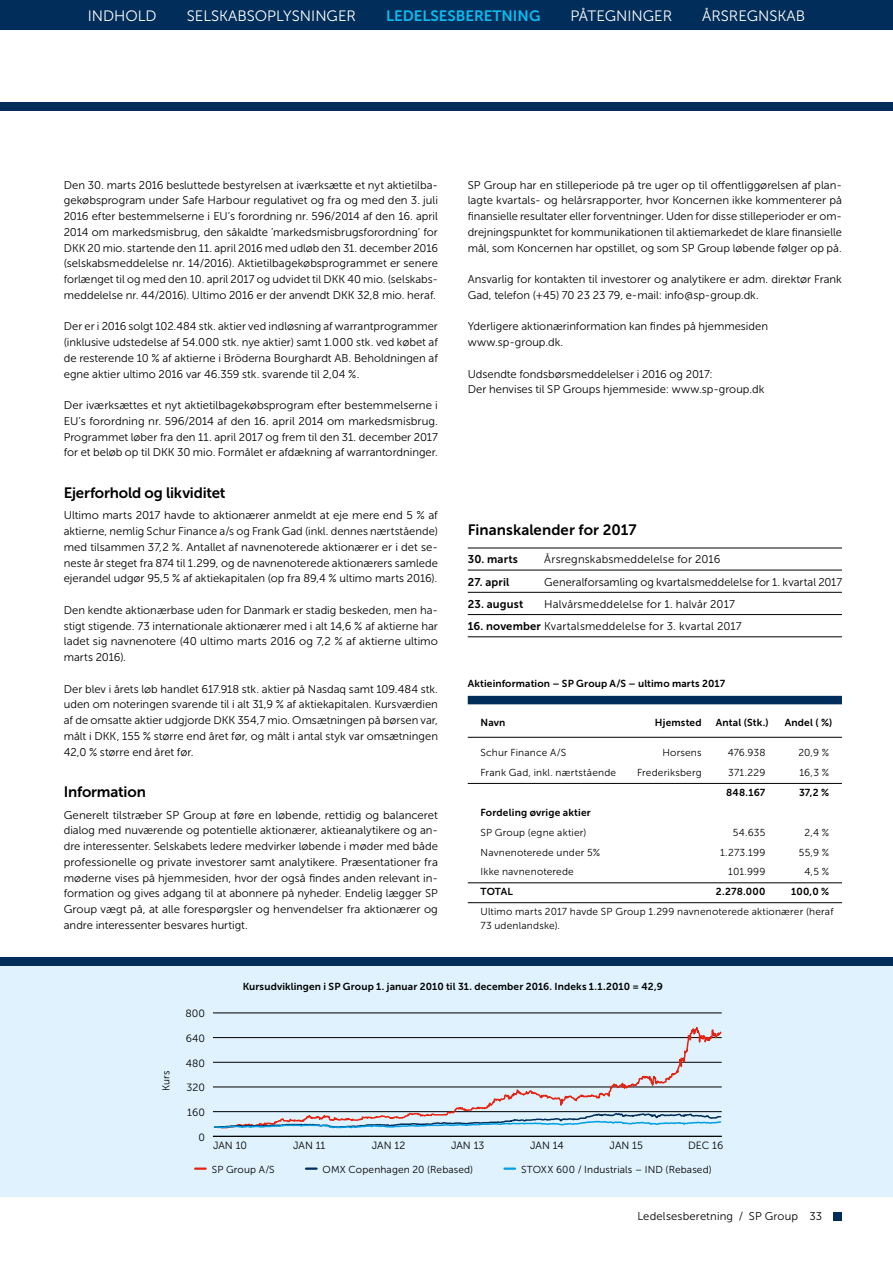
<style>
.page{position:relative;width:893px;height:1263px;background:#fff}
.page>*{position:absolute;margin:0;border:0;box-sizing:border-box;transform-origin:0 0}
.t1{font:15px "Museo Sans 700";letter-spacing:-.01em;color:#000}
.t2{font:15px "Museo Sans 300";color:#fff}
.t3{font:15px "Museo Sans 700";color:#0bbbef}
.t4{font:11.25px/15.8px "Museo Sans 300";color:#000;text-align:justify}
.t5{font:11.25px "Museo Sans 700";letter-spacing:.015em;color:#000}
.t6{font:10.5px "Museo Sans 300";color:#000}
.t7{font:10.2px/13.5px "Museo Sans 300";letter-spacing:.015em;color:#000}
.t8{font:10.2px "Museo Sans 700";letter-spacing:.015em;color:#000}
.s1{font-family:"Museo Sans 700"}
</style>
<div class="page">
<div style="left:0;top:965px;width:893px;height:232px;background:#dff2fd"></div>
<div style="left:0;top:957px;width:893px;height:8px;background:#002d59"></div>
<hr style="left:213px;top:1136px;width:509px;height:1px;background:#000">
<hr style="left:213px;top:1013px;width:509px;height:1px;background:#000">
<svg style="left:213px;top:1027px;width:509px;height:84px"></svg>
<svg style="left:213px;top:1111px;width:509px;height:18px"></svg>
<hr style="left:468px;top:548px;width:374px;height:1px;background:#000">
<hr style="left:468px;top:570px;width:374px;height:1px;background:#000">
<hr style="left:468px;top:592px;width:374px;height:1px;background:#000">
<hr style="left:468px;top:614px;width:374px;height:1px;background:#000">
<hr style="left:468px;top:636px;width:374px;height:1px;background:#000">
<div style="left:468px;top:696px;width:374px;height:8px;background:#002d59"></div>
<hr style="left:468px;top:737px;width:374px;height:1px;background:#000">
<hr style="left:468px;top:783px;width:374px;height:1px;background:#000">
<hr style="left:468px;top:882px;width:374px;height:1px;background:#000">
<hr style="left:468px;top:902px;width:374px;height:1px;background:#000">
<svg style="left:195px;top:1167px;width:11px;height:3px"></svg>
<svg style="left:306px;top:1167px;width:11px;height:3px"></svg>
<svg style="left:504px;top:1167px;width:11px;height:3px"></svg>
<div style="left:0;top:102px;width:893px;height:9px;background:#002d59"></div>
<div style="left:833px;top:1212px;width:9px;height:8px;background:#002d59"></div>
<div style="left:0;top:0;width:893px;height:30px;background:#002d59"></div>
<h1 class="t2" style="left:88px;top:7px;width:70px">INDHOLD</h1>
<h1 class="t2" style="left:187px;top:7px;width:171px">SELSKABSOPLYSNINGER</h1>
<h1 class="t3" style="left:386px;top:7px;width:156px">LEDELSESBERETNING</h1>
<h1 class="t2" style="left:570px;top:7px;width:103px">PÅTEGNINGER</h1>
<h1 class="t2" style="left:702px;top:7px;width:105px">ÅRSREGNSKAB</h1>
<p class="t4" style="left:64px;top:177px;width:376px">Den 30. marts 2016 besluttede bestyrelsen at iværksætte et nyt aktietilba&shy;gekøbsprogram under Safe Harbour regulativet og fra og med den 3. juli 2016 efter bestemmelserne i EU’s forordning nr. 596/2014 af den 16. april 2014 om markedsmisbrug, den såkaldte ’markedsmisbrugsforordning’ for DKK 20 mio. startende den 11. april 2016 med udløb den 31. december 2016 (selskabsmeddelelse nr. 14/2016). Aktietilbagekøbsprogrammet er senere forlænget til og med den 10. april 2017 og udvidet til DKK 40 mio. (selskabs&shy;meddelelse nr. 44/2016). Ultimo 2016 er der anvendt DKK 32,8 mio. heraf.</p>
<p class="t4" style="left:64px;top:319px;width:376px">Der er i 2016 solgt 102.484 stk. aktier ved indløsning af warrantprogrammer (inklusive udstedelse af 54.000 stk. nye aktier) samt 1.000 stk. ved købet af de resterende 10 % af aktierne i Bröderna Bourghardt AB. Beholdningen af egne aktier ultimo 2016 var 46.359 stk. svarende til 2,04 %.</p>
<p class="t4" style="left:64px;top:397px;width:376px">Der iværksættes et nyt aktietilbagekøbsprogram efter bestemmelserne i EU’s forordning nr. 596/2014 af den 16. april 2014 om markedsmisbrug.<br>Programmet løber fra den 11. april 2017 og frem til den 31. december 2017 for et beløb op til DKK 30 mio. Formålet er afdækning af warrantordninger.</p>
<h1 class="t1" style="left:64px;top:484px;width:163px">Ejerforhold og likviditet</h1>
<p class="t4" style="left:64px;top:508px;width:376px">Ultimo marts 2017 havde to aktionærer anmeldt at eje mere end 5 % af aktierne, nemlig Schur Finance a/s og Frank Gad (inkl. dennes nærtstående) med tilsammen 37,2 %. Antallet af navnenoterede aktionærer er i det se&shy;neste år steget fra 874 til 1.299, og de navnenoterede aktionærers samlede ejerandel udgør 95,5 % af aktiekapitalen (op fra 89,4 % ultimo marts 2016).</p>
<p class="t4" style="left:64px;top:602px;width:376px">Den kendte aktionærbase uden for Danmark er stadig beskeden, men ha&shy;stigt stigende. 73 internationale aktionærer med i alt 14,6 % af aktierne har ladet sig navnenotere (40 ultimo marts 2016 og 7,2 % af aktierne ultimo marts 2016).</p>
<p class="t4" style="left:64px;top:681px;width:376px">Der blev i årets løb handlet 617.918 stk. aktier på Nasdaq samt 109.484 stk. uden om noteringen svarende til i alt 31,9 % af aktiekapitalen. Kursværdien af de omsatte aktier udgjorde DKK 354,7 mio. Omsætningen på børsen var, målt i DKK, 155 % større end året før, og målt i antal styk var omsætningen 42,0 % større end året før.</p>
<h1 class="t1" style="left:64px;top:783px;width:84px">Information</h1>
<p class="t4" style="left:64px;top:807px;width:376px">Generelt tilstræber SP Group at føre en løbende, rettidig og balanceret dialog med nuværende og potentielle aktionærer, aktieanalytikere og an&shy;dre interessenter. Selskabets ledere medvirker løbende i møder med både professionelle og private investorer samt analytikere. Præsentationer fra møderne vises på hjemmesiden, hvor der også findes anden relevant in&shy;formation og gives adgang til at abonnere på nyheder. Endelig lægger SP Group vægt på, at alle forespørgsler og henvendelser fra aktionærer og andre interessenter besvares hurtigt.</p>
<p class="t4" style="left:468px;top:177px;width:376px">SP Group har en stilleperiode på tre uger op til offentliggørelsen af plan&shy;lagte kvartals- og helårsrapporter, hvor Koncernen ikke kommenterer på finansielle resultater eller forventninger. Uden for disse stilleperioder er om&shy;drejningspunktet for kommunikationen til aktiemarkedet de klare finansielle mål, som Koncernen har opstillet, og som SP Group løbende følger op på.</p>
<p class="t4" style="left:468px;top:271px;width:376px">Ansvarlig for kontakten til investorer og analytikere er adm. direktør Frank<br>Gad, telefon (+45) 70 23 23 79, e-mail: info@sp-group.dk.</p>
<p class="t4" style="left:468px;top:319px;width:302px">Yderligere aktionærinformation kan findes på hjemmesiden www.sp-group.dk.</p>
<p class="t4" style="left:468px;top:366px;width:298px">Udsendte fondsbørsmeddelelser i 2016 og 2017:<br>Der henvises til SP Groups hjemmeside: www.sp-group.dk</p>
<h1 class="t1" style="left:468px;top:522px;width:170px">Finanskalender for 2017</h1>
<p class="t5" style="left:468px;top:553px;width:52px">30. marts</p>
<p class="t4" style="left:544px;top:552px;width:178px">Årsregnskabsmeddelelse for 2016</p>
<p class="t5" style="left:468px;top:576px;width:43px">27. april</p>
<p class="t4" style="left:544px;top:574px;width:299px">Generalforsamling og kvartalsmeddelelse for 1. kvartal 2017</p>
<p class="t5" style="left:468px;top:598px;width:57px">23. august</p>
<p class="t4" style="left:544px;top:596px;width:192px">Halvårsmeddelelse for 1. halvår 2017</p>
<p class="t4" style="left:468px;top:619px;width:275px"><span class="s1">16. november</span> Kvartalsmeddelelse for 3. kvartal 2017</p>
<p class="t8" style="left:468px;top:677px;width:259px">Aktieinformation – SP Group A/S – ultimo marts 2017</p>
<p class="t8" style="left:480px;top:716px;width:27px">Navn</p>
<p class="t8" style="left:655px;top:716px;width:48px">Hjemsted</p>
<p class="t8" style="left:716px;top:716px;width:54px">Antal (Stk.)</p>
<p class="t8" style="left:785px;top:716px;width:49px">Andel ( %)</p>
<p class="t7" style="left:480px;top:746px;width:87px">Schur Finance A/S</p>
<p class="t7" style="left:662px;top:746px;width:41px">Horsens</p>
<p class="t7" style="left:728px;top:746px;width:39px">476.938</p>
<p class="t7" style="left:798px;top:746px;width:32px">20,9 %</p>
<p class="t7" style="left:480px;top:766px;width:137px">Frank Gad, inkl. nærtstående</p>
<p class="t7" style="left:637px;top:766px;width:66px">Frederiksberg</p>
<p class="t7" style="left:728px;top:766px;width:39px">371.229</p>
<p class="t7" style="left:799px;top:766px;width:31px">16,3 %</p>
<p class="t8" style="left:726px;top:787px;width:41px">848.167</p>
<p class="t8" style="left:799px;top:787px;width:32px">37,2 %</p>
<p class="t8" style="left:480px;top:806px;width:112px">Fordeling øvrige aktier</p>
<p class="t7" style="left:480px;top:825px;width:107px">SP Group (egne aktier)</p>
<p class="t7" style="left:733px;top:825px;width:34px">54.635</p>
<p class="t7" style="left:805px;top:825px;width:26px">2,4 %</p>
<p class="t7" style="left:480px;top:845px;width:121px">Navnenoterede under 5%</p>
<p class="t7" style="left:720px;top:845px;width:47px">1.273.199</p>
<p class="t7" style="left:799px;top:845px;width:32px">55,9 %</p>
<p class="t7" style="left:480px;top:865px;width:95px">Ikke navnenoterede</p>
<p class="t7" style="left:728px;top:865px;width:39px">101.999</p>
<p class="t7" style="left:804px;top:865px;width:26px">4,5 %</p>
<p class="t8" style="left:480px;top:886px;width:34px">TOTAL</p>
<p class="t8" style="left:716px;top:886px;width:51px">2.278.000</p>
<p class="t8" style="left:791px;top:886px;width:39px">100,0 %</p>
<p class="t7" style="left:480px;top:905px;width:355px">Ultimo marts 2017 havde SP Group 1.299 navnenoterede aktionærer (heraf<br>73 udenlandske).</p>
<p class="t7" style="left:159px;top:1091px;width:22px;rotate:-90deg">Kurs</p>
<p class="t6" style="left:186px;top:1008px;width:21px">800</p>
<p class="t6" style="left:186px;top:1033px;width:21px">640</p>
<p class="t6" style="left:186px;top:1057px;width:21px">480</p>
<p class="t6" style="left:187px;top:1082px;width:20px">320</p>
<p class="t6" style="left:187px;top:1107px;width:19px">160</p>
<p class="t6" style="left:198px;top:1131px;width:8px">0</p>
<p class="t8" style="left:243px;top:981px;width:422px">Kursudviklingen i SP Group 1. januar 2010 til 31. december 2016. Indeks 1.1.2010 = 42,9</p>
<p class="t6" style="left:213px;top:1139px;width:36px">JAN 10</p>
<p class="t6" style="left:293px;top:1139px;width:34px">JAN 11</p>
<p class="t6" style="left:372px;top:1139px;width:35px">JAN 12</p>
<p class="t6" style="left:451px;top:1139px;width:35px">JAN 13</p>
<p class="t6" style="left:530px;top:1139px;width:35px">JAN 14</p>
<p class="t6" style="left:609px;top:1139px;width:35px">JAN 15</p>
<p class="t6" style="left:688px;top:1139px;width:37px">DEC 16</p>
<p class="t7" style="left:212px;top:1162px;width:64px">SP Group A/S</p>
<p class="t7" style="left:323px;top:1162px;width:152px">OMX Copenhagen 20 (Rebased)</p>
<p class="t7" style="left:521px;top:1162px;width:192px">STOXX 600 / Industrials – IND (Rebased)</p>
<p class="t4" style="left:637px;top:1209px;width:186px">Ledelsesberetning / SP Group 33</p>
</div>
